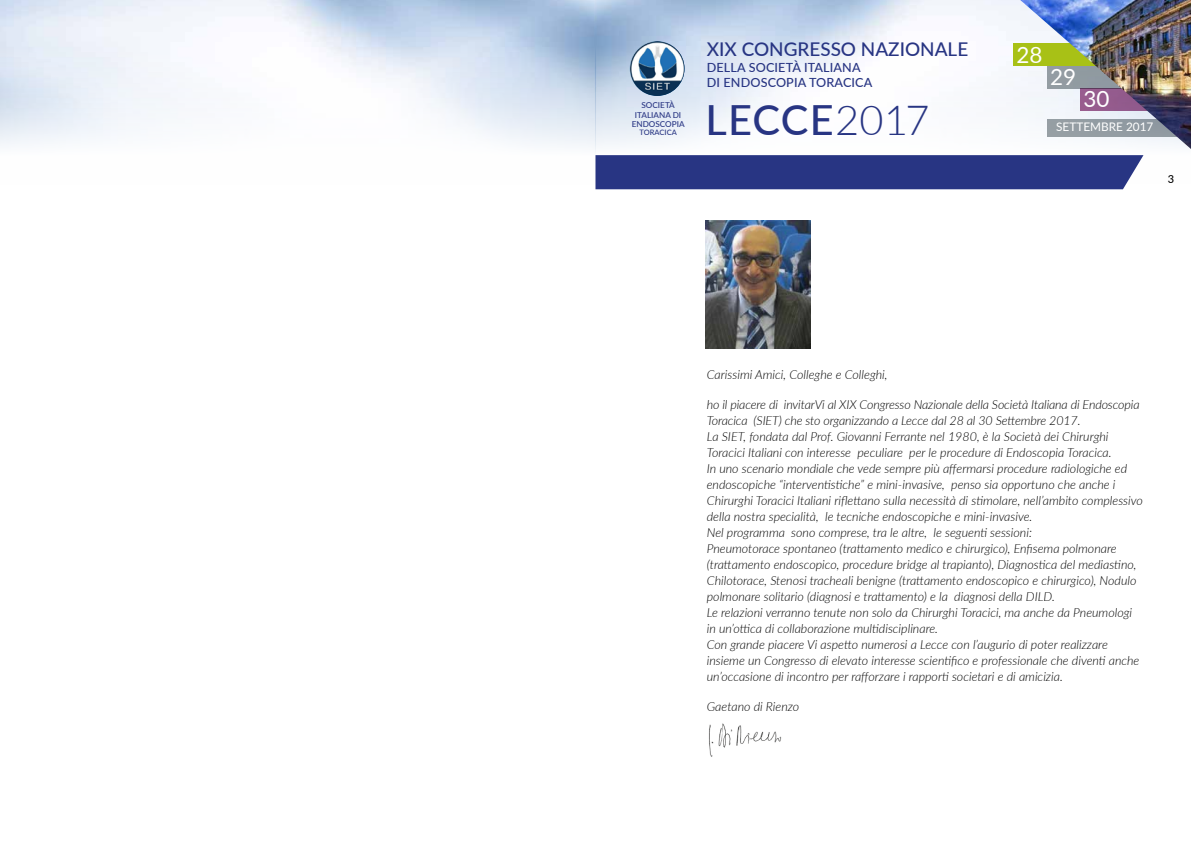
<style>
.page{position:relative;width:1191px;height:842px;background:#fff}
.page>*{position:absolute;margin:0;border:0;box-sizing:border-box;transform-origin:0 0}
.t1{font:500 41.5px "Lato";letter-spacing:.025em;color:#283583}
.t2{font:22.4px "Lato";color:#fff}
.t3{font:500 18.9px "Lato";color:#283583}
.t4{font:500 12.6px/15.4px "Lato";letter-spacing:.01em;color:#283583}
.t5{font:italic 300 12.5px/16px "Lato";color:#000}
.t6{font:11.8px "Lato";color:#fff}
.t7{font:500 11px "Lato";color:#000}
.t8{font:500 8.2px/9.2px "Lato";color:#283583;text-align:center}
.t9{font:500 7.5px "Lato";color:#283583}
.s1{font-weight:300}
</style>
<div class="page">
<img style="left:0;top:0;width:1123px;height:190px">
<img style="left:1006px;top:0;width:185px;height:156px">
<div style="left:595px;top:155px;width:548px;height:34px;background:#283583"></div>
<img style="left:630px;top:41px;width:54px;height:55px;border-radius:27px">
<img style="left:709px;top:723px;width:73px;height:34px">
<img style="left:705px;top:220px;width:105px;height:129px">
<p class="t8" style="left:631px;top:101px;width:54px">SOCIETÀ<br>ITALIANA DI<br>ENDOSCOPIA</p>
<p class="t9" style="left:639px;top:127px;width:39px">TORACICA</p>
<h3 class="t3" style="left:707px;top:36px;width:263px">XIX CONGRESSO NAZIONALE</h3>
<p class="t4" style="left:707px;top:59px;width:167px">DELLA SOCIETÀ ITALIANA<br>DI ENDOSCOPIA TORACICA</p>
<h1 class="t1" style="left:705px;top:90px;width:226px">LECCE<span class="s1">2017</span></h1>
<h2 class="t2" style="left:1016px;top:39px;width:27px">28</h2>
<h2 class="t2" style="left:1050px;top:61px;width:27px">29</h2>
<h2 class="t2" style="left:1083px;top:83px;width:27px">30</h2>
<p class="t6" style="left:1056px;top:119px;width:99px">SETTEMBRE 2017</p>
<p class="t7" style="left:1167px;top:171px;width:8px">3</p>
<p class="t5" style="left:707px;top:366px;width:182px">Carissimi Amici, Colleghe e Colleghi,</p>
<p class="t5" style="left:707px;top:396px;width:437px">ho il piacere di invitarVi al XIX Congresso Nazionale della Società Italiana di Endoscopia Toracica (SIET) che sto organizzando a Lecce dal 28 al 30 Settembre 2017.<br>La SIET, fondata dal Prof. Giovanni Ferrante nel 1980, è la Società dei Chirurghi Toracici Italiani con interesse peculiare per le procedure di Endoscopia Toracica.<br>In uno scenario mondiale che vede sempre più affermarsi procedure radiologiche ed endoscopiche “interventistiche” e mini-invasive, penso sia opportuno che anche i Chirurghi Toracici Italiani riflettano sulla necessità di stimolare, nell’ambito complessivo della nostra specialità, le tecniche endoscopiche e mini-invasive.<br>Nel programma sono comprese, tra le altre, le seguenti sessioni:<br>Pneumotorace spontaneo (trattamento medico e chirurgico), Enfisema polmonare (trattamento endoscopico, procedure bridge al trapianto), Diagnostica del mediastino, Chilotorace, Stenosi tracheali benigne (trattamento endoscopico e chirurgico), Nodulo polmonare solitario (diagnosi e trattamento) e la diagnosi della DILD.<br>Le relazioni verranno tenute non solo da Chirurghi Toracici, ma anche da Pneumologi in un’ottica di collaborazione multidisciplinare.<br>Con grande piacere Vi aspetto numerosi a Lecce con l’augurio di poter realizzare insieme un Congresso di elevato interesse scientifico e professionale che diventi anche un’occasione di incontro per rafforzare i rapporti societari e di amicizia.</p>
<p class="t5" style="left:707px;top:698px;width:94px">Gaetano di Rienzo</p>
</div>
